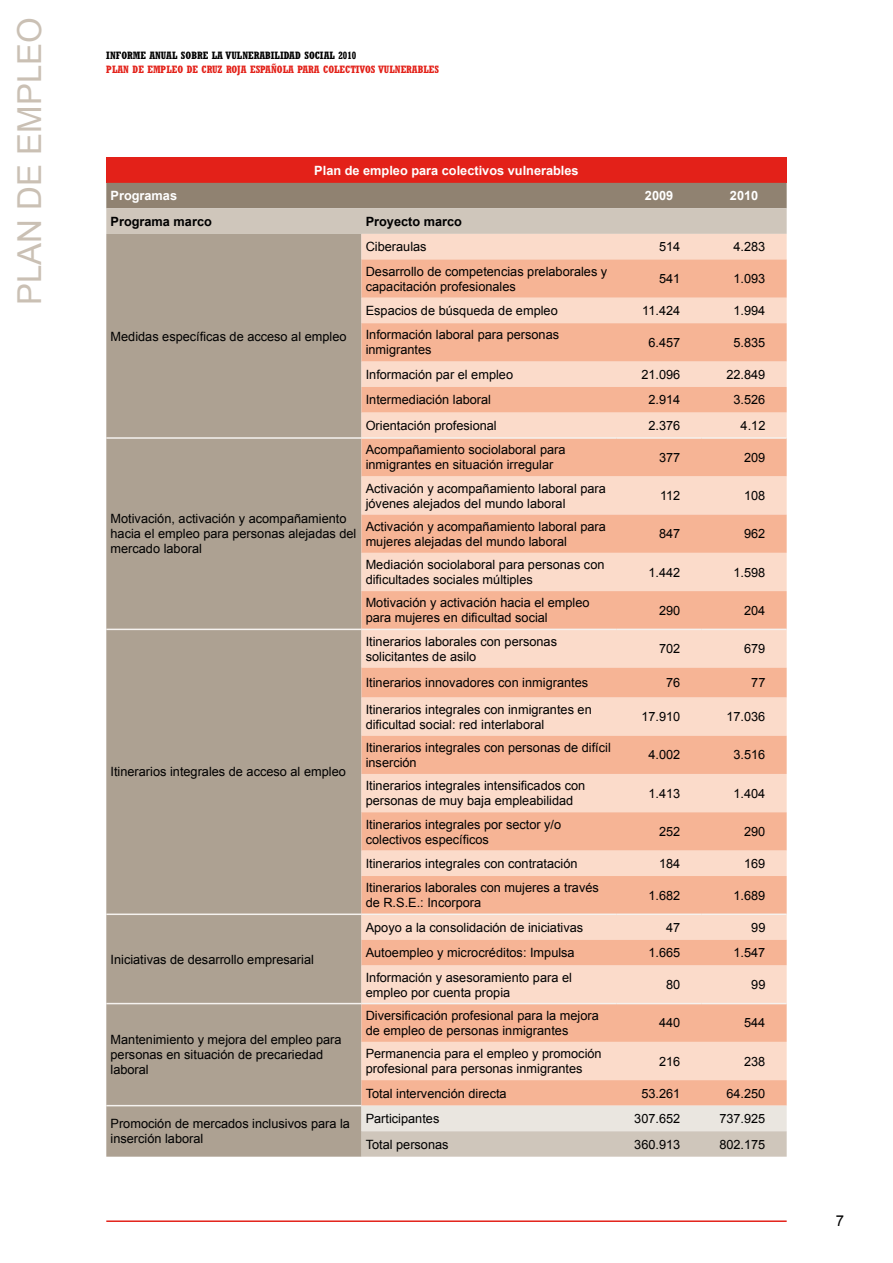
<style>
.page{position:relative;width:893px;height:1263px;background:#fff}
.page>*{position:absolute;margin:0;border:0;box-sizing:border-box;transform-origin:0 0}
.t1{font:33px "Arial";color:#cac0b4}
.t2{font:15px "Arial";color:#000}
.Texto_tabla{font:12.75px/15px "Arial";color:#000}
.Texto_cabecera_tabla{font:700 12.75px "Arial";color:#fff}
.Texto_tabla-2{font:700 12.75px "Arial";color:#000}
.t3{font:700 condensed 10.5px "Rockwell";color:#e32119}
.t4{font:700 condensed 10.5px "Rockwell";color:#000}
</style>
<div class="page">
<hr style="left:106px;top:1220px;width:681px;height:2px;background:#e32119">
<div style="left:106px;top:157px;width:681px;height:26px;background:#e32119"></div>
<div style="left:106px;top:183px;width:681px;height:25px;background:#908271"></div>
<div style="left:106px;top:208px;width:681px;height:949px;background:#cfc6bb"></div>
<div style="left:106px;top:234px;width:255px;height:923px;background:#ada192"></div>
<div style="left:361px;top:234px;width:426px;height:25px;background:#fbdbca"></div>
<svg style="left:361px;top:259px;width:426px;height:847px;background:#f8c6ae"></svg>
<div style="left:361px;top:1106px;width:426px;height:25px;background:#eae6e0"></div>
<hr style="left:106px;top:437px;width:255px;height:2px;background:#f5f2ef">
<hr style="left:106px;top:629px;width:255px;height:1px;background:#f5f2ef">
<hr style="left:106px;top:913px;width:255px;height:2px;background:#f5f2ef">
<hr style="left:106px;top:1003px;width:255px;height:1px;background:#f5f2ef">
<hr style="left:106px;top:1105px;width:255px;height:1px;background:#f5f2ef">
<hr style="left:361px;top:437px;width:256px;height:2px;background:#f5f2ef">
<hr style="left:617px;top:437px;width:85px;height:2px;background:#f5f2ef">
<hr style="left:702px;top:437px;width:85px;height:2px;background:#f5f2ef">
<hr style="left:361px;top:629px;width:256px;height:1px;background:#f5f2ef">
<hr style="left:617px;top:629px;width:85px;height:1px;background:#f5f2ef">
<hr style="left:702px;top:629px;width:85px;height:1px;background:#f5f2ef">
<hr style="left:361px;top:913px;width:256px;height:2px;background:#f5f2ef">
<hr style="left:617px;top:913px;width:85px;height:2px;background:#f5f2ef">
<hr style="left:702px;top:913px;width:85px;height:2px;background:#f5f2ef">
<hr style="left:361px;top:1003px;width:256px;height:1px;background:#f5f2ef">
<hr style="left:617px;top:1003px;width:85px;height:1px;background:#f5f2ef">
<hr style="left:702px;top:1003px;width:85px;height:1px;background:#f5f2ef">
<h1 class="t1" style="left:8px;top:305px;width:289px;rotate:-90deg">PLAN DE EMPLEO</h1>
<p class="t4" style="left:106px;top:49px;width:252px">INFORME ANUAL SOBRE LA VULNERABILIDAD SOCIAL 2010</p>
<p class="t3" style="left:106px;top:63px;width:334px">PLAN DE EMPLEO DE CRUZ ROJA ESPAÑOLA PARA COLECTIVOS VULNERABLES</p>
<p class="Texto_cabecera_tabla" style="left:314px;top:162px;width:266px">Plan de empleo para colectivos vulnerables</p>
<p class="Texto_cabecera_tabla" style="left:111px;top:187px;width:68px">Programas</p>
<p class="Texto_cabecera_tabla" style="left:645px;top:187px;width:30px">2009</p>
<p class="Texto_cabecera_tabla" style="left:730px;top:187px;width:30px">2010</p>
<p class="Texto_tabla-2" style="left:111px;top:213px;width:103px">Programa marco</p>
<p class="Texto_tabla-2" style="left:366px;top:213px;width:98px">Proyecto marco</p>
<p class="Texto_tabla" style="left:111px;top:329px;width:237px">Medidas específicas de acceso al empleo</p>
<p class="Texto_tabla" style="left:111px;top:511px;width:247px">Motivación, activación y acompañamiento hacia el empleo para personas alejadas del mercado laboral</p>
<p class="Texto_tabla" style="left:111px;top:765px;width:237px">Itinerarios integrales de acceso al empleo</p>
<p class="Texto_tabla" style="left:111px;top:952px;width:205px">Iniciativas de desarrollo empresarial</p>
<p class="Texto_tabla" style="left:111px;top:1032px;width:233px">Mantenimiento y mejora del empleo para personas en situación de precariedad laboral</p>
<p class="Texto_tabla" style="left:366px;top:239px;width:62px">Ciberaulas</p>
<p class="Texto_tabla" style="left:659px;top:239px;width:23px">514</p>
<p class="Texto_tabla" style="left:733px;top:239px;width:33px">4.283</p>
<p class="Texto_tabla" style="left:366px;top:264px;width:243px">Desarrollo de competencias prelaborales y capacitación profesionales</p>
<p class="Texto_tabla" style="left:659px;top:271px;width:23px">541</p>
<p class="Texto_tabla" style="left:733px;top:271px;width:33px">1.093</p>
<p class="Texto_tabla" style="left:366px;top:303px;width:194px">Espacios de búsqueda de empleo</p>
<p class="Texto_tabla" style="left:642px;top:303px;width:40px">11.424</p>
<p class="Texto_tabla" style="left:733px;top:303px;width:33px">1.994</p>
<p class="Texto_tabla" style="left:366px;top:328px;width:195px">Información laboral para personas inmigrantes</p>
<p class="Texto_tabla" style="left:648px;top:335px;width:33px">6.457</p>
<p class="Texto_tabla" style="left:733px;top:335px;width:33px">5.835</p>
<p class="Texto_tabla" style="left:366px;top:367px;width:149px">Información par el empleo</p>
<p class="Texto_tabla" style="left:641px;top:367px;width:40px">21.096</p>
<p class="Texto_tabla" style="left:726px;top:367px;width:40px">22.849</p>
<p class="Texto_tabla" style="left:366px;top:392px;width:127px">Intermediación laboral</p>
<p class="Texto_tabla" style="left:648px;top:392px;width:33px">2.914</p>
<p class="Texto_tabla" style="left:733px;top:392px;width:33px">3.526</p>
<p class="Texto_tabla" style="left:366px;top:418px;width:133px">Orientación profesional</p>
<p class="Texto_tabla" style="left:648px;top:418px;width:33px">2.376</p>
<p class="Texto_tabla" style="left:741px;top:418px;width:26px">4.12</p>
<p class="Texto_tabla" style="left:366px;top:442px;width:201px">Acompañamiento sociolaboral para inmigrantes en situación irregular</p>
<p class="Texto_tabla" style="left:659px;top:450px;width:23px">377</p>
<p class="Texto_tabla" style="left:744px;top:450px;width:23px">209</p>
<p class="Texto_tabla" style="left:366px;top:481px;width:242px">Activación y acompañamiento laboral para jóvenes alejados del mundo laboral</p>
<p class="Texto_tabla" style="left:660px;top:488px;width:22px">112</p>
<p class="Texto_tabla" style="left:744px;top:488px;width:23px">108</p>
<p class="Texto_tabla" style="left:366px;top:519px;width:242px">Activación y acompañamiento laboral para mujeres alejadas del mundo laboral</p>
<p class="Texto_tabla" style="left:659px;top:526px;width:23px">847</p>
<p class="Texto_tabla" style="left:744px;top:526px;width:23px">962</p>
<p class="Texto_tabla" style="left:366px;top:557px;width:240px">Mediación sociolaboral para personas con dificultades sociales múltiples</p>
<p class="Texto_tabla" style="left:648px;top:565px;width:33px">1.442</p>
<p class="Texto_tabla" style="left:733px;top:565px;width:33px">1.598</p>
<p class="Texto_tabla" style="left:366px;top:595px;width:225px">Motivación y activación hacia el empleo para mujeres en dificultad social</p>
<p class="Texto_tabla" style="left:659px;top:603px;width:23px">290</p>
<p class="Texto_tabla" style="left:744px;top:603px;width:23px">204</p>
<p class="Texto_tabla" style="left:366px;top:634px;width:193px">Itinerarios laborales con personas solicitantes de asilo</p>
<p class="Texto_tabla" style="left:659px;top:641px;width:23px">702</p>
<p class="Texto_tabla" style="left:744px;top:641px;width:23px">679</p>
<p class="Texto_tabla" style="left:366px;top:675px;width:224px">Itinerarios innovadores con inmigrantes</p>
<p class="Texto_tabla" style="left:666px;top:675px;width:16px">76</p>
<p class="Texto_tabla" style="left:751px;top:675px;width:16px">77</p>
<p class="Texto_tabla" style="left:366px;top:702px;width:228px">Itinerarios integrales con inmigrantes en dificultad social: red interlaboral</p>
<p class="Texto_tabla" style="left:641px;top:709px;width:40px">17.910</p>
<p class="Texto_tabla" style="left:726px;top:709px;width:40px">17.036</p>
<p class="Texto_tabla" style="left:366px;top:740px;width:247px">Itinerarios integrales con personas de difícil inserción</p>
<p class="Texto_tabla" style="left:648px;top:748px;width:33px">4.002</p>
<p class="Texto_tabla" style="left:733px;top:748px;width:33px">3.516</p>
<p class="Texto_tabla" style="left:366px;top:778px;width:221px">Itinerarios integrales intensificados con personas de muy baja empleabilidad</p>
<p class="Texto_tabla" style="left:648px;top:786px;width:33px">1.413</p>
<p class="Texto_tabla" style="left:733px;top:786px;width:33px">1.404</p>
<p class="Texto_tabla" style="left:366px;top:817px;width:197px">Itinerarios integrales por sector y/o colectivos específicos</p>
<p class="Texto_tabla" style="left:659px;top:824px;width:23px">252</p>
<p class="Texto_tabla" style="left:744px;top:824px;width:23px">290</p>
<p class="Texto_tabla" style="left:366px;top:856px;width:213px">Itinerarios integrales con contratación</p>
<p class="Texto_tabla" style="left:659px;top:856px;width:23px">184</p>
<p class="Texto_tabla" style="left:744px;top:856px;width:23px">169</p>
<p class="Texto_tabla" style="left:366px;top:880px;width:235px">Itinerarios laborales con mujeres a través de R.S.E.: Incorpora</p>
<p class="Texto_tabla" style="left:648px;top:888px;width:33px">1.682</p>
<p class="Texto_tabla" style="left:733px;top:888px;width:33px">1.689</p>
<p class="Texto_tabla" style="left:366px;top:920px;width:219px">Apoyo a la consolidación de iniciativas</p>
<p class="Texto_tabla" style="left:666px;top:920px;width:16px">47</p>
<p class="Texto_tabla" style="left:751px;top:920px;width:16px">99</p>
<p class="Texto_tabla" style="left:366px;top:945px;width:211px">Autoempleo y microcréditos: Impulsa</p>
<p class="Texto_tabla" style="left:648px;top:945px;width:33px">1.665</p>
<p class="Texto_tabla" style="left:733px;top:945px;width:33px">1.547</p>
<p class="Texto_tabla" style="left:366px;top:970px;width:208px">Información y asesoramiento para el empleo por cuenta propia</p>
<p class="Texto_tabla" style="left:666px;top:977px;width:16px">80</p>
<p class="Texto_tabla" style="left:751px;top:977px;width:16px">99</p>
<p class="Texto_tabla" style="left:366px;top:1008px;width:235px">Diversificación profesional para la mejora de empleo de personas inmigrantes</p>
<p class="Texto_tabla" style="left:659px;top:1015px;width:23px">440</p>
<p class="Texto_tabla" style="left:744px;top:1015px;width:23px">544</p>
<p class="Texto_tabla" style="left:366px;top:1046px;width:237px">Permanencia para el empleo y promoción profesional para personas inmigrantes</p>
<p class="Texto_tabla" style="left:659px;top:1054px;width:23px">216</p>
<p class="Texto_tabla" style="left:744px;top:1054px;width:23px">238</p>
<p class="Texto_tabla" style="left:366px;top:1086px;width:143px">Total intervención directa</p>
<p class="Texto_tabla" style="left:641px;top:1086px;width:40px">53.261</p>
<p class="Texto_tabla" style="left:726px;top:1086px;width:40px">64.250</p>
<p class="Texto_tabla" style="left:111px;top:1116px;width:241px">Promoción de mercados inclusivos para la inserción laboral</p>
<p class="Texto_tabla" style="left:366px;top:1111px;width:75px">Participantes</p>
<p class="Texto_tabla" style="left:634px;top:1111px;width:48px">307.652</p>
<p class="Texto_tabla" style="left:719px;top:1111px;width:48px">737.925</p>
<p class="Texto_tabla" style="left:366px;top:1137px;width:84px">Total personas</p>
<p class="Texto_tabla" style="left:634px;top:1137px;width:48px">360.913</p>
<p class="Texto_tabla" style="left:719px;top:1137px;width:48px">802.175</p>
<p class="t2" style="left:836px;top:1211px;width:10px">7</p>
</div>
